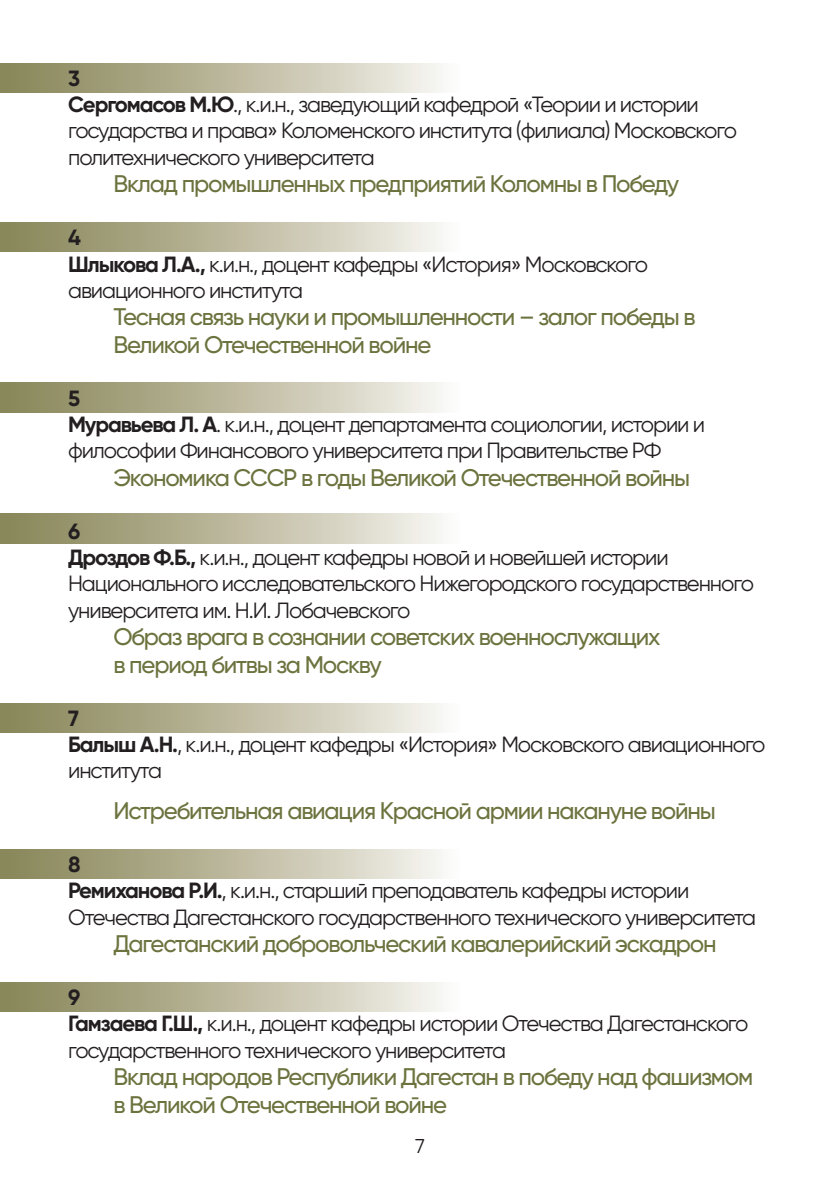
<style>
.page{position:relative;width:840px;height:1191px;background:#fff}
.page>*{position:absolute;margin:0;border:0;box-sizing:border-box;transform-origin:0 0}
.t1{font:500 24px/27.4px "Gilroy";letter-spacing:-.05em;color:#6c733e}
.t2{font:22px/26.4px "Gilroy";letter-spacing:-.05em;color:#231f20}
.t3{font:20px "Gilroy";color:#231f20}
.s1{font-weight:700}
</style>
<div class="page">
<div style="left:0;top:223px;width:459px;height:29px;background:linear-gradient(to right,#848152,#f8f6f2)"></div>
<div style="left:0;top:64px;width:459px;height:29px;background:linear-gradient(to right,#848152,#f8f6f2)"></div>
<div style="left:0;top:383px;width:459px;height:29px;background:linear-gradient(to right,#848152,#f8f6f2)"></div>
<div style="left:0;top:514px;width:459px;height:29px;background:linear-gradient(to right,#848152,#f8f6f2)"></div>
<div style="left:0;top:703px;width:459px;height:29px;background:linear-gradient(to right,#848152,#f8f6f2)"></div>
<div style="left:0;top:849px;width:459px;height:29px;background:linear-gradient(to right,#848152,#f8f6f2)"></div>
<div style="left:0;top:982px;width:459px;height:29px;background:linear-gradient(to right,#848152,#f8f6f2)"></div>
<p class="t2" style="left:68px;top:67px;width:670px"><span class="s1">3<br>Сергомасов М.Ю</span>., к.и.н., заведующий кафедрой «Теории и истории государства и права» Коломенского института (филиала) Московского политехнического университета</p>
<p class="t1" style="left:113px;top:173px;width:567px">Вклад промышленных предприятий Коломны в Победу</p>
<p class="t2" style="left:68px;top:226px;width:581px"><span class="s1">4<br>Шлыкова Л.А.,</span> к.и.н., доцент кафедры «История» Московского авиационного института</p>
<p class="t1" style="left:113px;top:306px;width:583px">Тесная связь науки и промышленности – залог победы в<br>Великой Отечественной войне</p>
<p class="t2" style="left:68px;top:387px;width:638px"><span class="s1">5<br>Муравьева Л. А</span>. к.и.н., доцент департамента социологии, истории и философии Финансового университета при Правительстве РФ</p>
<p class="t1" style="left:113px;top:466px;width:578px">Экономика СССР в годы Великой Отечественной войны</p>
<p class="t2" style="left:68px;top:520px;width:687px"><span class="s1">6<br>Дроздов Ф.Б.,</span> к.и.н., доцент кафедры новой и новейшей истории Национального исследовательского Нижегородского государственного университета им. Н.И. Лобачевского</p>
<p class="t1" style="left:113px;top:625px;width:548px">Образ врага в сознании советских военнослужащих в период битвы за Москву</p>
<p class="t2" style="left:68px;top:707px;width:698px"><span class="s1">7<br>Балыш А.Н.</span>, к.и.н., доцент кафедры «История» Московского авиационного института</p>
<p class="t1" style="left:113px;top:799px;width:603px">Истребительная авиация Красной армии накануне войны</p>
<p class="t2" style="left:68px;top:853px;width:689px"><span class="s1">8<br>Ремиханова Р.И.</span>, к.и.н., старший преподаватель кафедры истории<br>Отечества Дагестанского государственного технического университета</p>
<p class="t1" style="left:113px;top:932px;width:604px">Дагестанский добровольческий кавалерийский эскадрон</p>
<p class="t2" style="left:68px;top:986px;width:681px"><span class="s1">9<br>Гамзаева Г.Ш.,</span> к.и.н., доцент кафедры истории Отечества Дагестанского государственного технического университета</p>
<p class="t1" style="left:113px;top:1065px;width:641px">Вклад народов Республики Дагестан в победу над фашизмом в Великой Отечественной войне</p>
<p class="t3" style="left:415px;top:1138px;width:11px">7</p>
</div>
